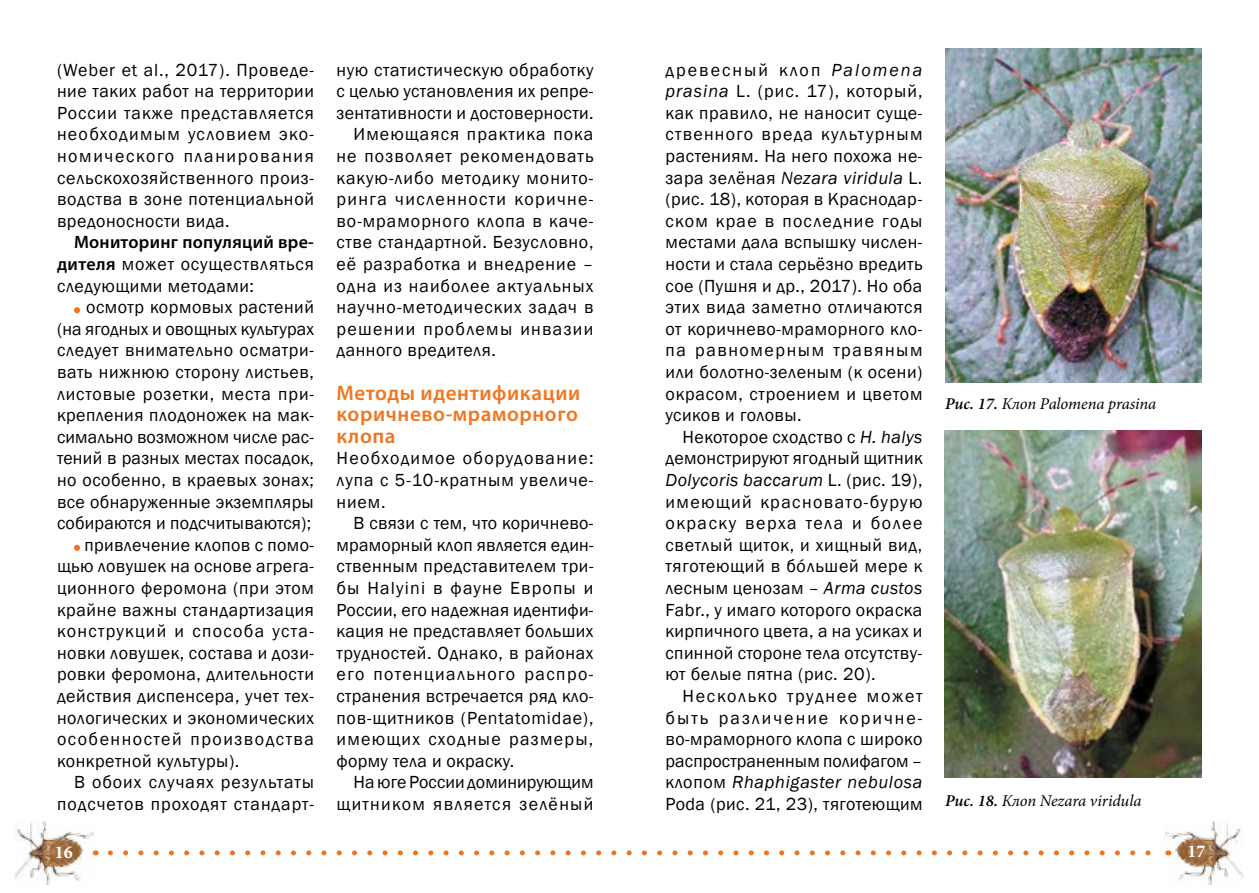
<style>
.page{position:relative;width:1259px;height:893px;background:#fff}
.page>*{position:absolute;margin:0;border:0;box-sizing:border-box;transform-origin:0 0}
.t1{font:600 21px/21.6px "Myriad Pro";letter-spacing:.03em;color:#ee7620;text-align:justify}
.t2{font:18px/21.6px "Franklin Gothic";letter-spacing:.035em;color:#000;text-align:justify}
.t3{font:18px "Franklin Gothic";letter-spacing:.055em;color:#000}
.t4{font:18px "Franklin Gothic";letter-spacing:.005em;color:#000}
.t5{font:18px "Franklin Gothic";letter-spacing:.075em;color:#000}
.t6{font:18px/21.6px "Franklin Gothic";letter-spacing:.06em;color:#000;text-align:right}
.t7{font:18px "Franklin Gothic";letter-spacing:.065em;color:#000}
.t8{font:18px "Franklin Gothic";letter-spacing:.01em;color:#000}
.t9{font:18px "Franklin Gothic";letter-spacing:.015em;color:#000}
.t10{font:18px "Franklin Gothic";letter-spacing:.085em;color:#000}
.t11{font:600 18px "Myriad Pro";letter-spacing:.015em;color:#000}
.t12{font:18px "Franklin Gothic";letter-spacing:.07em;color:#000}
.t13{font:700 18px "Minion Pro";color:#fff}
.t14{font:italic 16.5px "Minion Pro";letter-spacing:-.005em;color:#000}
.s1{font-family:"Myriad Pro";font-weight:600}
.s2{font-style:italic}
.s3{font-weight:600}
</style>
<div class="page">
<svg style="left:110px;top:850px;width:1041px;height:5px"></svg>
<img style="left:1164px;top:821px;width:80px;height:63px">
<img style="left:15px;top:821px;width:80px;height:63px">
<svg style="left:1179px;top:840px;width:31px;height:24px"></svg>
<svg style="left:49px;top:840px;width:30px;height:25px"></svg>
<svg style="left:74px;top:307px;width:6px;height:6px"></svg>
<svg style="left:74px;top:545px;width:6px;height:6px"></svg>
<img style="left:945px;top:48px;width:257px;height:335px">
<img style="left:945px;top:430px;width:257px;height:347px">
<p class="t2" style="left:57px;top:59px;width:258px">(Weber et al., 2017). Проведе&shy;ние таких работ на территории России также представляется необходимым условием эко&shy;номического планирования сельскохозяйственного произ&shy;водства в зоне потенциальной вредоносности вида.</p>
<p class="t11" style="left:74px;top:231px;width:241px">Мониторинг популяций вре-</p>
<p class="t2" style="left:57px;top:254px;width:258px"><span class="s1">дителя</span> может осуществляться следующими методами:</p>
<p class="t2" style="left:86px;top:297px;width:229px">осмотр кормовых растений</p>
<p class="t4" style="left:57px;top:318px;width:258px">(на ягодных и овощных культурах</p>
<p class="t2" style="left:57px;top:340px;width:258px">следует внимательно осматри-</p>
<p class="t2" style="left:57px;top:362px;width:258px">вать нижнюю сторону листьев,</p>
<p class="t2" style="left:57px;top:383px;width:258px">листовые розетки, места при-</p>
<p class="t2" style="left:57px;top:405px;width:258px">крепления плодоножек на мак-</p>
<p class="t4" style="left:57px;top:426px;width:258px">симально возможном числе рас-</p>
<p class="t9" style="left:57px;top:447px;width:258px">тений в разных местах посадок,</p>
<p class="t2" style="left:57px;top:470px;width:258px">но особенно, в краевых зонах;</p>
<p class="t2" style="left:57px;top:491px;width:258px">все обнаруженные экземпляры</p>
<p class="t8" style="left:57px;top:512px;width:256px">собираются и подсчитываются);</p>
<p class="t2" style="left:84px;top:534px;width:231px">привлечение клопов с помо-</p>
<p class="t2" style="left:57px;top:556px;width:258px">щью ловушек на основе агрега-</p>
<p class="t2" style="left:57px;top:578px;width:258px">ционного феромона (при этом</p>
<p class="t2" style="left:57px;top:599px;width:258px">крайне важны стандартизация</p>
<p class="t5" style="left:57px;top:620px;width:258px">конструкций и способа уста-</p>
<p class="t2" style="left:57px;top:642px;width:258px">новки ловушек, состава и дози-</p>
<p class="t2" style="left:57px;top:664px;width:258px">ровки феромона, длительности</p>
<p class="t2" style="left:57px;top:686px;width:258px">действия диспенсера, учет тех-</p>
<p class="t2" style="left:57px;top:707px;width:258px">нологических и экономических</p>
<p class="t10" style="left:57px;top:728px;width:258px">особенностей производства</p>
<p class="t2" style="left:57px;top:750px;width:184px">конкретной культуры).</p>
<p class="t3" style="left:74px;top:771px;width:241px">В обоих случаях результаты</p>
<p class="t3" style="left:57px;top:793px;width:258px">подсчетов проходят стандарт-</p>
<p class="t2" style="left:336px;top:59px;width:258px">ную статистическую обработку</p>
<p class="t2" style="left:336px;top:81px;width:258px">с целью установления их репре-</p>
<p class="t2" style="left:336px;top:102px;width:258px">зентативности и достоверности.</p>
<p class="t7" style="left:353px;top:123px;width:241px">Имеющаяся практика пока</p>
<p class="t7" style="left:336px;top:145px;width:258px">не позволяет рекомендовать</p>
<p class="t3" style="left:336px;top:166px;width:258px">какую-либо методику монито-</p>
<p class="t5" style="left:336px;top:188px;width:258px">ринга численности коричне-</p>
<p class="t3" style="left:336px;top:210px;width:258px">во-мраморного клопа в каче-</p>
<p class="t2" style="left:336px;top:232px;width:258px">стве стандартной. Безусловно,</p>
<p class="t2" style="left:336px;top:254px;width:258px">её разработка и внедрение –</p>
<p class="t3" style="left:336px;top:274px;width:258px">одна из наиболее актуальных</p>
<p class="t3" style="left:336px;top:296px;width:258px">научно-методических задач в</p>
<p class="t12" style="left:336px;top:318px;width:258px">решении проблемы инвазии</p>
<p class="t2" style="left:336px;top:340px;width:161px">данного вредителя.</p>
<p class="t1" style="left:336px;top:381px;width:245px">Методы идентификации коричнево-мраморного клопа</p>
<p class="t2" style="left:336px;top:448px;width:258px">Необходимое оборудование: лупа с 5-10-кратным увеличе&shy;нием.</p>
<p class="t2" style="left:336px;top:513px;width:258px;text-indent:17px">В связи с тем, что коричнево&shy;мраморный клоп является един&shy;ственным представителем три&shy;бы Halyini в фауне Европы и России, его надежная идентифи&shy;кация не представляет больших трудностей. Однако, в районах его потенциального распро&shy;странения встречается ряд кло&shy;пов-щитников (Pentatomidae), имеющих сходные размеры, форму тела и окраску.</p>
<p class="t6" style="left:336px;top:772px;width:258px">На юге России доминирующим щитником является зелёный</p>
<p class="t2" style="left:665px;top:59px;width:258px">древесный клоп <span class="s2">Palomena prasina</span> L. (рис. 17), который, как правило, не наносит суще&shy;ственного вреда культурным растениям. На него похожа не&shy;зара зелёная <span class="s2">Nezara viridula</span> L. (рис. 18), которая в Краснодар&shy;ском крае в последние годы местами дала вспышку числен&shy;ности и стала серьёзно вредить сое (Пушня и др., 2017). Но оба этих вида заметно отличаются от коричнево-мраморного кло&shy;па равномерным травяным или болотно-зеленым (к осени) окрасом, строением и цветом усиков и головы.</p>
<p class="t2" style="left:665px;top:426px;width:258px;text-indent:17px">Некоторое сходство с <span class="s2">H. halys </span>демонстрируют ягодный щитник <span class="s2">Dolycoris baccarum</span> L. (рис. 19), имеющий красновато-бурую окраску верха тела и более светлый щиток, и хищный вид, тяготеющий в бóльшей мере к лесным ценозам – <span class="s2">Arma custos </span>Fabr., у имаго которого окраска кирпичного цвета, а на усиках и спинной стороне тела отсутству&shy;ют белые пятна (рис. 20).</p>
<p class="t2" style="left:665px;top:686px;width:258px;text-indent:17px">Несколько труднее может быть различение коричне&shy;во-мраморного клопа с широко распространенным полифагом – клопом <span class="s2">Rhaphigaster nebulosa </span>Poda (рис. 21, 23), тяготеющим</p>
<p class="t14" style="left:945px;top:392px;width:213px"><span class="s3">Рис. 17.</span> Клоп Palomena prasina</p>
<p class="t14" style="left:945px;top:790px;width:198px"><span class="s3">Рис. 18.</span> Клоп Nezara viridula</p>
<p class="t13" style="left:55px;top:839px;width:19px">16</p>
<p class="t13" style="left:1187px;top:839px;width:19px">17</p>
</div>
